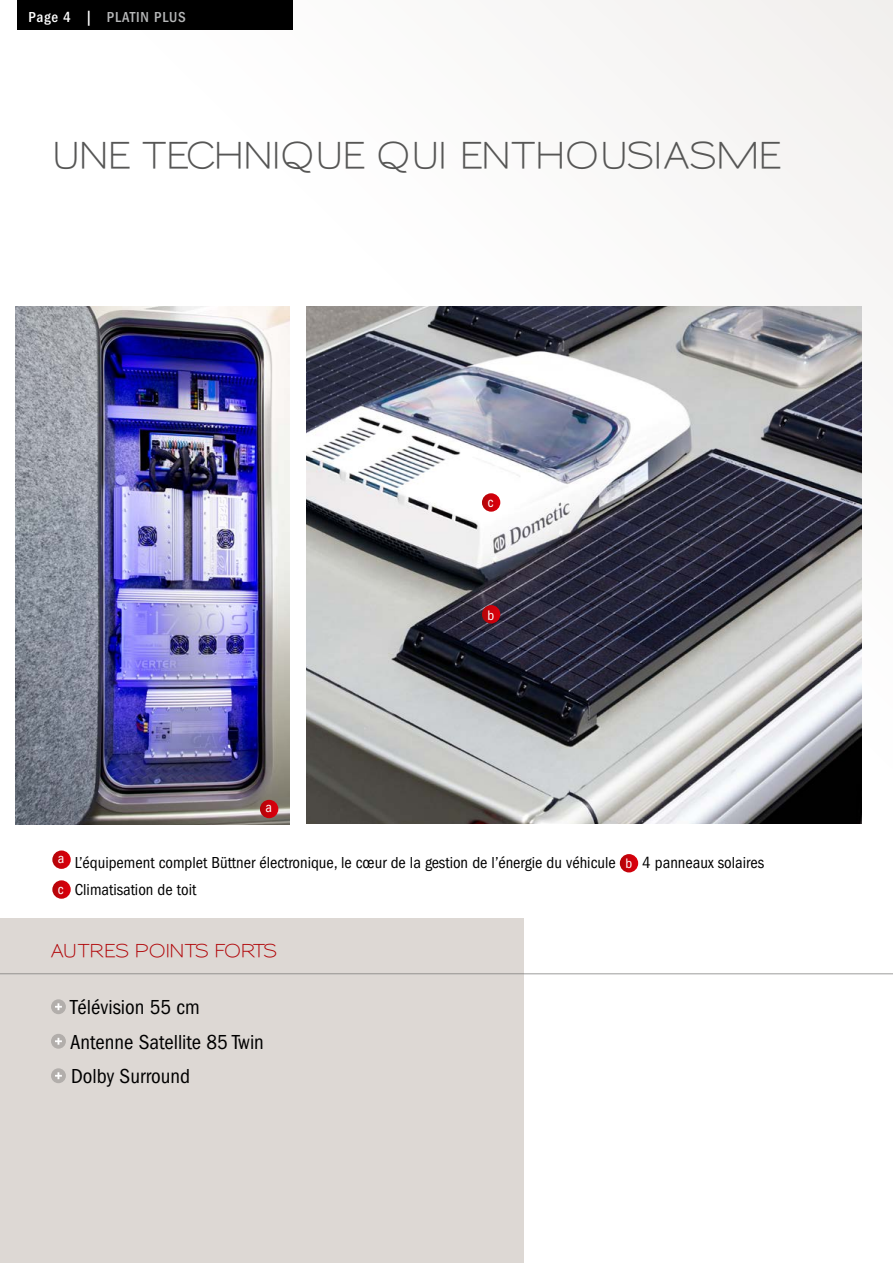
<style>
.page{position:relative;width:893px;height:1263px;background:#fff}
.page>*{position:absolute;margin:0;border:0;box-sizing:border-box;transform-origin:0 0}
.t1{font:600 36px "Sansumi";letter-spacing:-.075em;color:#565655}
.t2{font:condensed 21px/34.5px "Franklin Gothic";color:#000}
.t3{font:600 18px "Sansumi";letter-spacing:-.055em;color:#b10508}
.t4{font:condensed 16.5px/27px "Franklin Gothic";color:#000}
.t5{font:500 condensed 15px "Franklin Gothic";letter-spacing:.05em;color:#b6b7b8}
.t6{font:condensed 14.25px "Franklin Gothic";color:#fff}
.s1{color:#fff}
.s2{font-size:14.25px;color:#fff}
</style>
<div class="page">
<div style="left:0;top:918px;width:523px;height:345px;background:#ddd8d4"></div>
<img style="left:306px;top:306px;width:555px;height:518px">
<img style="left:16px;top:306px;width:273px;height:519px">
<hr style="left:0;top:973px;width:893px;height:2px;background:#fff">
<svg style="left:52px;top:850px;width:19px;height:19px"></svg>
<svg style="left:620px;top:854px;width:18px;height:18px"></svg>
<svg style="left:52px;top:880px;width:19px;height:19px"></svg>
<svg style="left:260px;top:800px;width:18px;height:18px"></svg>
<svg style="left:482px;top:605px;width:18px;height:18px"></svg>
<svg style="left:51px;top:999px;width:15px;height:15px"></svg>
<svg style="left:55px;top:1003px;width:7px;height:7px"></svg>
<svg style="left:51px;top:1034px;width:15px;height:15px"></svg>
<svg style="left:55px;top:1038px;width:7px;height:7px"></svg>
<svg style="left:51px;top:1068px;width:15px;height:15px"></svg>
<svg style="left:55px;top:1072px;width:7px;height:7px"></svg>
<div style="left:17px;top:0;width:275px;height:30px;background:#000"></div>
<svg style="left:482px;top:493px;width:18px;height:19px"></svg>
<p class="t5" style="left:29px;top:8px;width:159px"><span class="s1">Page 4 |</span> PLATIN PLUS</p>
<h1 class="t1" style="left:51px;top:136px;width:734px">UNE TECHNIQUE QUI ENTHOUSIASME</h1>
<p class="t6" style="left:266px;top:800px;width:8px">a</p>
<p class="t6" style="left:487px;top:607px;width:8px">b</p>
<p class="t4" style="left:58px;top:849px;width:708px"><sup>a</sup> L’équipement complet Büttner électronique, le cœur de la gestion de l’énergie du véhicule <span class="s2">b</span> 4 panneaux solaires <span class="s2">c</span> Climatisation de toit</p>
<p class="t3" style="left:51px;top:941px;width:228px">AUTRES POINTS FORTS</p>
<p class="t2" style="left:70px;top:990px;width:195px">Télévision 55 cm<br>Antenne Satellite 85 Twin<br>Dolby Surround</p>
</div>
